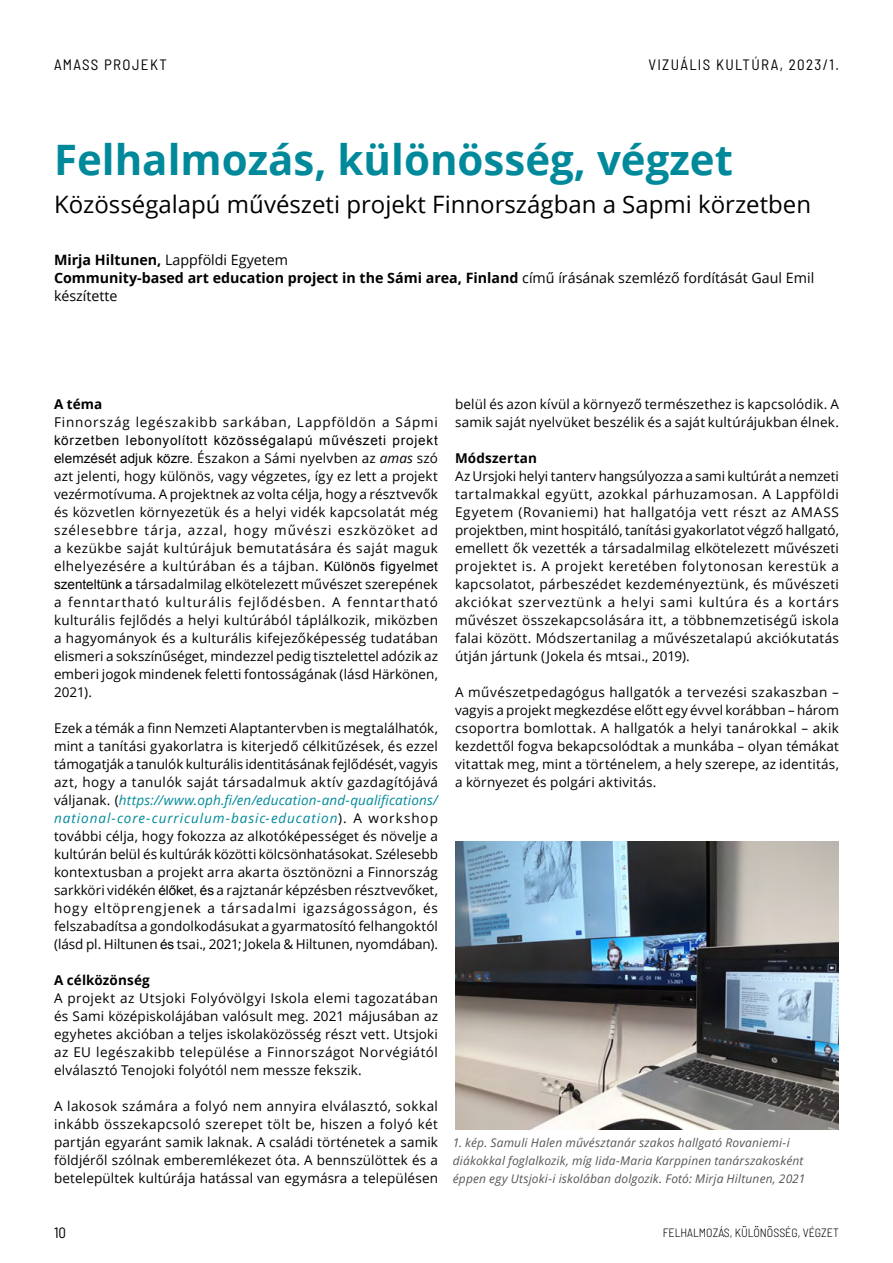
<style>
.page{position:relative;width:893px;height:1263px;background:#fff}
.page>*{position:absolute;margin:0;border:0;box-sizing:border-box;transform-origin:0 0}
.t1{font:700 42px "Open Sans";color:#00899a}
.t2{font:24px "Open Sans";color:#000}
.t3{font:semi-condensed 15px "Barlow";letter-spacing:.09em;color:#000}
.t4{font:700 14.25px/18px "Open Sans";color:#000}
.t5{font:13.5px/18px "Open Sans";letter-spacing:.01em;color:#000;text-align:justify}
.t6{font:13.5px "Arial";letter-spacing:.06em;color:#000}
.t7{font:13.5px "Open Sans";letter-spacing:.055em;color:#000}
.t8{font:700 13.5px "Open Sans";letter-spacing:.015em;color:#000}
.t9{font:italic 12px/18px "Open Sans";letter-spacing:.015em;color:#575756}
.t10{font:300 semi-condensed 12px "Barlow";color:#000}
.s1{font-weight:400}
.s2{font-family:"Arial"}
.s3{font-style:italic}
.s4{font-style:italic;color:#00899a}
</style>
<div class="page">
<img style="left:455px;top:841px;width:384px;height:288px">
<p class="t3" style="left:54px;top:54px;width:114px">AMASS PROJEKT</p>
<p class="t3" style="left:648px;top:54px;width:192px">VIZUÁLIS KULTÚRA, 2023/1.</p>
<h1 class="t1" style="left:54px;top:130px;width:680px">Felhalmozás, különösség, végzet</h1>
<h2 class="t2" style="left:54px;top:187px;width:759px">Közösségalapú művészeti projekt Finnországban a Sapmi körzetben</h2>
<p class="t4" style="left:54px;top:251px;width:762px">Mirja Hiltunen, <span class="s1">Lappföldi Egyetem<br></span>Community-based art education project in the Sámi area, Finland <span class="s1">című írásának szemléző fordítását Gaul Emil készítette</span></p>
<p class="t8" style="left:54px;top:395px;width:50px">A téma</p>
<p class="t7" style="left:54px;top:413px;width:385px">Finnország legészakibb sarkában, Lappföldön a Sápmi</p>
<p class="t6" style="left:54px;top:431px;width:385px">körzetben lebonyolított közösségalapú művészeti projekt</p>
<p class="t5" style="left:54px;top:449px;width:386px"><span class="s2">elemzését adjuk közre.</span> Északon a Sámi nyelvben az <span class="s3">amas</span> szó azt jelenti, hogy különös, vagy végzetes, így ez lett a projekt vezérmotívuma. A projektnek az volta célja, hogy a résztvevők és közvetlen környezetük és a helyi vidék kapcsolatát még szélesebbre tárja, azzal, hogy művészi eszközöket ad a kezükbe saját kultúrájuk bemutatására és saját maguk elhelyezésére a kultúrában és a tájban. <span class="s2">Különös figyelmet szenteltünk a</span> társadalmilag elkötelezett művészet szerepének a fenntartható kulturális fejlődésben. A fenntartható kulturális fejlődés a helyi kultúrából táplálkozik, miközben a hagyományok és a kulturális kifejezőképesség tudatában elismeri a sokszínűséget, mindezzel pedig tisztelettel adózik az emberi jogok mindenek feletti fontosságának (lásd Härkönen, 2021).</p>
<p class="t5" style="left:54px;top:719px;width:385px">Ezek a témák a finn Nemzeti Alaptantervben is megtalálhatók, mint a tanítási gyakorlatra is kiterjedő célkitűzések, és ezzel támogatják a tanulók kulturális identitásának fejlődését, vagyis azt, hogy a tanulók saját társadalmuk aktív gazdagítójává váljanak. (<span class="s4">https://www.oph.fi/en/education-and-qualifications/ national-core-curriculum-basic-education</span>). A workshop további célja, hogy fokozza az alkotóképességet és növelje a kultúrán belül és kultúrák közötti kölcsönhatásokat. Szélesebb kontextusban a projekt arra akarta ösztönözni a Finnország sarkköri vidékén <span class="s2">élőket, és</span> a rajztanár képzésben résztvevőket, hogy eltöprengjenek a társadalmi igazságosságon, és felszabadítsa a gondolkodásukat a gyarmatosító felhangoktól (lásd pl. Hiltunen <span class="s2">és</span> tsai., 2021; Jokela &amp; Hiltunen, nyomdában).</p>
<p class="t8" style="left:54px;top:970px;width:97px">A célközönség</p>
<p class="t5" style="left:54px;top:989px;width:385px">A projekt az Utsjoki Folyóvölgyi Iskola elemi tagozatában és Sami középiskolájában valósult meg. 2021 májusában az egyhetes akcióban a teljes iskolaközösség részt vett. Utsjoki az EU legészakibb települése a Finnországot Norvégiától elválasztó Tenojoki folyótól nem messze fekszik.</p>
<p class="t5" style="left:54px;top:1097px;width:385px">A lakosok számára a folyó nem annyira elválasztó, sokkal inkább összekapcsoló szerepet tölt be, hiszen a folyó két partján egyaránt samik laknak. A családi történetek a samik földjéről szólnak emberemlékezet óta. A bennszülöttek és a betelepültek kultúrája hatással van egymásra a településen</p>
<p class="t5" style="left:455px;top:395px;width:385px">belül és azon kívül a környező természethez is kapcsolódik. A samik saját nyelvüket beszélik és a saját kultúrájukban élnek.</p>
<p class="t8" style="left:455px;top:448px;width:83px">Módszertan</p>
<p class="t5" style="left:455px;top:467px;width:386px">Az Ursjoki helyi tanterv hangsúlyozza a sami kultúrát a nemzeti tartalmakkal együtt, azokkal párhuzamosan. A Lappföldi Egyetem (Rovaniemi) hat hallgatója vett részt az AMASS projektben, mint hospitáló, tanítási gyakorlatot végző hallgató, emellett ők vezették a társadalmilag elkötelezett művészeti projektet is. A projekt keretében folytonosan kerestük a kapcsolatot, párbeszédet kezdeményeztünk, és művészeti akciókat szerveztünk a helyi sami kultúra és a kortárs művészet összekapcsolására itt, a többnemzetiségű iskola falai között. Módszertanilag a művészetalapú akciókutatás útján jártunk (Jokela és mtsai., 2019).</p>
<p class="t5" style="left:455px;top:683px;width:385px">A művészetpedagógus hallgatók a tervezési szakaszban – vagyis a projekt megkezdése előtt egy évvel korábban – három csoportra bomlottak. A hallgatók a helyi tanárokkal – akik kezdettől fogva bekapcsolódtak a munkába – olyan témákat vitattak meg, mint a történelem, a hely szerepe, az identitás, a környezet és polgári aktivitás.</p>
<p class="t9" style="left:453px;top:1133px;width:354px">1. kép. Samuli Halen művésztanár szakos hallgató Rovaniemi-i diákokkal foglalkozik, míg Iida-Maria Karppinen tanárszakosként éppen egy Utsjoki-i iskolában dolgozik. Fotó: Mirja Hiltunen, 2021</p>
<p class="t3" style="left:54px;top:1221px;width:14px">10</p>
<p class="t10" style="left:663px;top:1224px;width:178px">FELHALMOZÁS, KÜLÖNÖSSÉG, VÉGZET</p>
</div>
